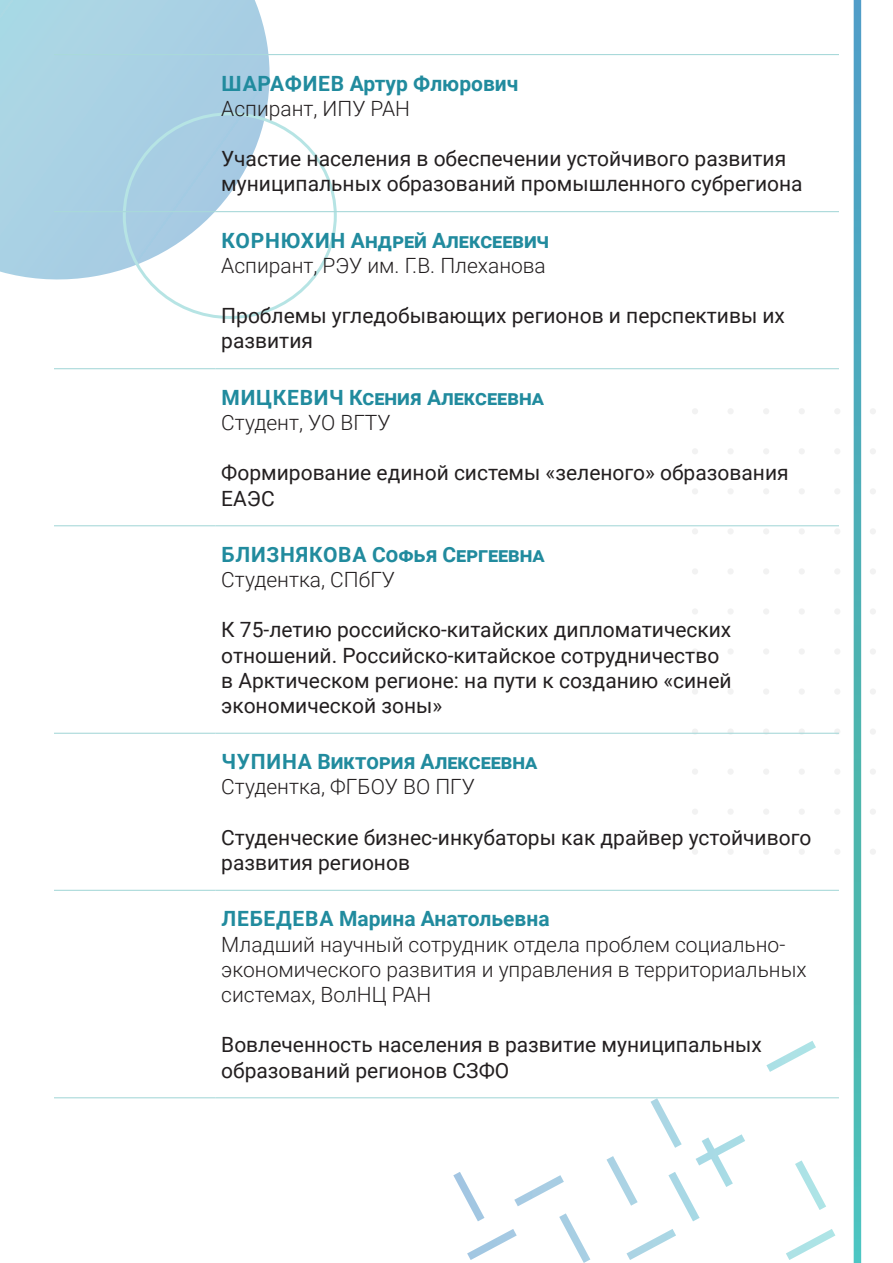
<style>
.page{position:relative;width:893px;height:1263px;background:#fff}
.page>*{position:absolute;margin:0;border:0;box-sizing:border-box;transform-origin:0 0}
.t1{font:21px/25.2px "Roboto";color:#231f20}
.t2{font:300 21px/25.2px "Roboto";color:#231f20}
.t3{font:700 21px "Roboto";letter-spacing:.035em;color:#218b9e}
.t4{font:700 21px "Roboto";letter-spacing:.005em;color:#218b9e}
</style>
<div class="page">
<svg style="left:835px;top:408px;width:5px;height:6px"></svg>
<svg style="left:835px;top:449px;width:5px;height:5px"></svg>
<svg style="left:835px;top:489px;width:5px;height:5px"></svg>
<svg style="left:835px;top:529px;width:5px;height:5px"></svg>
<svg style="left:835px;top:569px;width:5px;height:5px"></svg>
<div style="left:834px;top:608px;width:6px;height:7px;background:#f2f2f2;border-radius:50%"></div>
<div style="left:834px;top:648px;width:6px;height:7px;background:#f2f2f2;border-radius:50%"></div>
<div style="left:834px;top:688px;width:6px;height:7px;background:#f2f2f2;border-radius:50%"></div>
<svg style="left:834px;top:728px;width:6px;height:7px"></svg>
<div style="left:834px;top:768px;width:6px;height:7px;background:#f2f2f2;border-radius:50%"></div>
<div style="left:834px;top:808px;width:6px;height:7px;background:#f2f2f2;border-radius:50%"></div>
<div style="left:834px;top:848px;width:6px;height:7px;background:#f2f2f2;border-radius:50%"></div>
<svg style="left:799px;top:408px;width:6px;height:6px"></svg>
<svg style="left:799px;top:449px;width:6px;height:5px"></svg>
<svg style="left:799px;top:489px;width:6px;height:5px"></svg>
<svg style="left:799px;top:529px;width:6px;height:5px"></svg>
<svg style="left:799px;top:569px;width:6px;height:5px"></svg>
<div style="left:799px;top:608px;width:6px;height:7px;background:#f2f2f2;border-radius:50%"></div>
<div style="left:799px;top:648px;width:6px;height:7px;background:#f2f2f2;border-radius:50%"></div>
<div style="left:799px;top:688px;width:6px;height:7px;background:#f2f2f2;border-radius:50%"></div>
<svg style="left:799px;top:728px;width:6px;height:7px"></svg>
<div style="left:799px;top:768px;width:6px;height:7px;background:#f2f2f2;border-radius:50%"></div>
<div style="left:799px;top:808px;width:6px;height:7px;background:#f2f2f2;border-radius:50%"></div>
<div style="left:799px;top:848px;width:6px;height:7px;background:#f2f2f2;border-radius:50%"></div>
<svg style="left:763px;top:408px;width:6px;height:6px"></svg>
<svg style="left:763px;top:449px;width:6px;height:5px"></svg>
<svg style="left:763px;top:489px;width:6px;height:5px"></svg>
<svg style="left:763px;top:529px;width:6px;height:5px"></svg>
<svg style="left:763px;top:569px;width:6px;height:5px"></svg>
<div style="left:763px;top:608px;width:6px;height:7px;background:#f2f2f2;border-radius:50%"></div>
<div style="left:763px;top:648px;width:6px;height:7px;background:#f2f2f2;border-radius:50%"></div>
<div style="left:763px;top:688px;width:6px;height:7px;background:#f2f2f2;border-radius:50%"></div>
<svg style="left:763px;top:728px;width:6px;height:7px"></svg>
<div style="left:763px;top:768px;width:6px;height:7px;background:#f2f2f2;border-radius:50%"></div>
<div style="left:763px;top:808px;width:6px;height:7px;background:#f2f2f2;border-radius:50%"></div>
<div style="left:763px;top:848px;width:6px;height:7px;background:#f2f2f2;border-radius:50%"></div>
<div style="left:727px;top:408px;width:7px;height:6px;background:#f2f2f2;border-radius:50%"></div>
<div style="left:727px;top:448px;width:7px;height:6px;background:#f2f2f2;border-radius:50%"></div>
<div style="left:727px;top:488px;width:7px;height:6px;background:#f2f2f2;border-radius:50%"></div>
<div style="left:727px;top:528px;width:7px;height:6px;background:#f2f2f2;border-radius:50%"></div>
<div style="left:727px;top:568px;width:7px;height:6px;background:#f2f2f2;border-radius:50%"></div>
<div style="left:727px;top:608px;width:7px;height:7px;background:#f2f2f2;border-radius:50%"></div>
<div style="left:727px;top:648px;width:7px;height:7px;background:#f2f2f2;border-radius:50%"></div>
<div style="left:727px;top:688px;width:7px;height:7px;background:#f2f2f2;border-radius:50%"></div>
<svg style="left:727px;top:728px;width:7px;height:7px"></svg>
<div style="left:727px;top:768px;width:7px;height:7px;background:#f2f2f2;border-radius:50%"></div>
<div style="left:727px;top:808px;width:7px;height:7px;background:#f2f2f2;border-radius:50%"></div>
<div style="left:727px;top:848px;width:7px;height:7px;background:#f2f2f2;border-radius:50%"></div>
<svg style="left:692px;top:409px;width:6px;height:5px"></svg>
<svg style="left:692px;top:449px;width:6px;height:5px"></svg>
<svg style="left:692px;top:489px;width:6px;height:5px"></svg>
<svg style="left:692px;top:529px;width:6px;height:5px"></svg>
<svg style="left:692px;top:569px;width:6px;height:5px"></svg>
<div style="left:692px;top:608px;width:6px;height:7px;background:#f2f2f2;border-radius:50%"></div>
<div style="left:692px;top:648px;width:6px;height:7px;background:#f2f2f2;border-radius:50%"></div>
<div style="left:692px;top:688px;width:6px;height:7px;background:#f2f2f2;border-radius:50%"></div>
<svg style="left:692px;top:728px;width:6px;height:7px"></svg>
<div style="left:692px;top:768px;width:6px;height:7px;background:#f2f2f2;border-radius:50%"></div>
<div style="left:692px;top:808px;width:6px;height:7px;background:#f2f2f2;border-radius:50%"></div>
<div style="left:692px;top:848px;width:6px;height:7px;background:#f2f2f2;border-radius:50%"></div>
<svg style="left:452px;top:1041px;width:385px;height:222px"></svg>
<svg style="left:0;top:0;width:285px;height:296px"></svg>
<svg style="left:854px;top:0;width:22px;height:1263px"></svg>
<hr style="left:54px;top:54px;width:161px;height:1px;background:#a9d9da">
<hr style="left:215px;top:54px;width:624px;height:1px;background:#a9d9da">
<hr style="left:54px;top:211px;width:161px;height:1px;background:#a9d9da">
<hr style="left:215px;top:211px;width:624px;height:1px;background:#a9d9da">
<hr style="left:54px;top:368px;width:161px;height:1px;background:#a9d9da">
<hr style="left:215px;top:368px;width:624px;height:1px;background:#a9d9da">
<hr style="left:54px;top:525px;width:161px;height:1px;background:#a9d9da">
<hr style="left:215px;top:525px;width:624px;height:1px;background:#a9d9da">
<hr style="left:54px;top:733px;width:161px;height:1px;background:#a9d9da">
<hr style="left:215px;top:733px;width:624px;height:1px;background:#a9d9da">
<hr style="left:54px;top:890px;width:161px;height:1px;background:#a9d9da">
<hr style="left:215px;top:890px;width:624px;height:1px;background:#a9d9da">
<hr style="left:54px;top:1097px;width:161px;height:1px;background:#a9d9da">
<hr style="left:215px;top:1097px;width:624px;height:1px;background:#a9d9da">
<p class="t4" style="left:222px;top:68px;width:298px">ШАРАФИЕВ Артур Флюрович</p>
<p class="t2" style="left:221px;top:95px;width:190px">Аспирант, ИПУ РАН</p>
<p class="t1" style="left:221px;top:145px;width:583px">Участие населения в обеспечении устойчивого развития муниципальных образований промышленного субрегиона</p>
<p class="t4" style="left:222px;top:225px;width:329px">КОРНЮХИН Андрей Алексеевич</p>
<p class="t2" style="left:221px;top:252px;width:326px">Аспирант, РЭУ им. Г.В. Плеханова</p>
<p class="t1" style="left:221px;top:302px;width:565px">Проблемы угледобывающих регионов и перспективы их развития</p>
<p class="t3" style="left:222px;top:382px;width:323px">МИЦКЕВИЧ Ксения Алексеевна</p>
<p class="t2" style="left:221px;top:409px;width:171px">Студент, УО ВГТУ</p>
<p class="t1" style="left:221px;top:459px;width:569px">Формирование единой системы «зеленого» образования<br>ЕАЭС</p>
<p class="t3" style="left:222px;top:540px;width:324px">БЛИЗНЯКОВА Софья Сергеевна</p>
<p class="t2" style="left:221px;top:566px;width:175px">Студентка, СПбГУ</p>
<p class="t1" style="left:221px;top:616px;width:512px">К 75-летию российско-китайских дипломатических отношений. Российско-китайское сотрудничество в Арктическом регионе: на пути к созданию «синей экономической зоны»</p>
<p class="t3" style="left:222px;top:747px;width:316px">ЧУПИНА Виктория Алексеевна</p>
<p class="t2" style="left:221px;top:774px;width:255px">Студентка, ФГБОУ ВО ПГУ</p>
<p class="t1" style="left:221px;top:824px;width:592px">Студенческие бизнес-инкубаторы как драйвер устойчивого развития регионов</p>
<p class="t4" style="left:222px;top:904px;width:330px">ЛЕБЕДЕВА Марина Анатольевна</p>
<p class="t2" style="left:221px;top:931px;width:587px">Младший научный сотрудник отдела проблем социально&shy;экономического развития и управления в территориальных системах, ВолНЦ РАН</p>
<p class="t1" style="left:221px;top:1031px;width:542px">Вовлеченность населения в развитие муниципальных образований регионов СЗФО</p>
</div>
